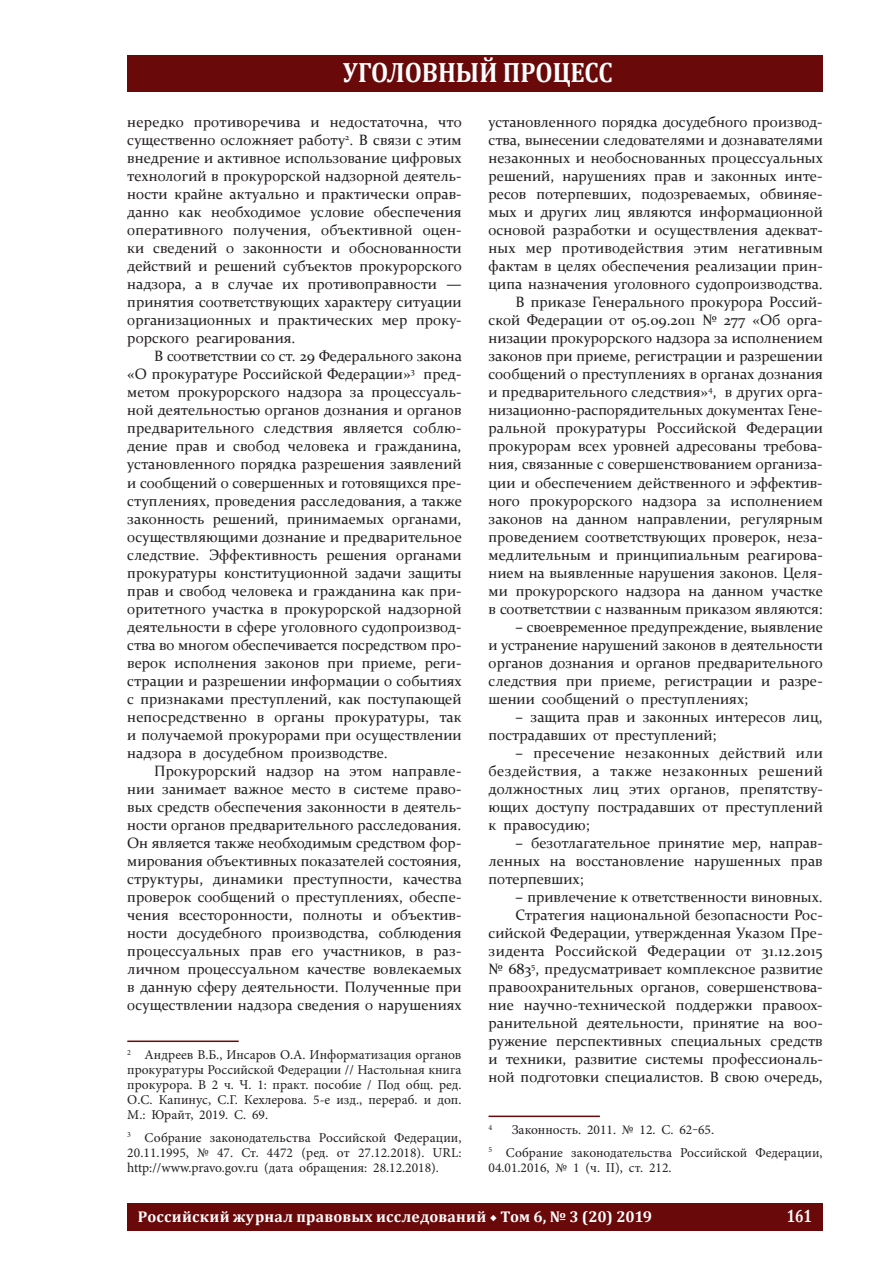
<style>
.page{position:relative;width:896px;height:1266px;background:#fff}
.page>*{position:absolute;margin:0;border:0;box-sizing:border-box;transform-origin:0 0}
.t1{font:700 28.2px "Cambria";color:#fff;scale:.88 1}
.t2{font:700 17.85px "Cambria";color:#fff;scale:.8 1}
.t3{font:700 15.6px "Cambria";letter-spacing:.015em;color:#fff}
.t4{font:15px/18px "Constantia";color:#231f20;text-align:justify}
.t5{font:13.5px/15px "Minion Pro";color:#231f20;text-align:justify}
.t6{font:7.8px "Minion Pro";color:#231f20}
.s1{font-family:"Minion Pro"}
</style>
<div class="page">
<div style="left:127px;top:55px;width:695px;height:36px;background:#6a090a"></div>
<div style="left:127px;top:1203px;width:695px;height:27px;background:#6a090a"></div>
<hr style="left:127px;top:1040px;width:112px;height:1px;background:#6a090a">
<hr style="left:488px;top:1115px;width:112px;height:1px;background:#6a090a">
<h1 class="t1" style="left:343px;top:52px;width:308px">УГОЛОВНЫЙ ПРОЦЕСС</h1>
<p class="t4" style="left:127px;top:112px;width:336px">нередко противоречива и недостаточна, что существенно осложняет работу<sup>2</sup>. В связи с этим внедрение и активное использование цифровых технологий в прокурорской надзорной деятель&shy;ности крайне актуально и практически оправ&shy;данно как необходимое условие обеспечения оперативного получения, объективной оцен&shy;ки сведений о законности и обоснованности действий и решений субъектов прокурорского надзора, а в случае их противоправности — принятия соответствующих характеру ситуации организационных и практических мер проку&shy;рорского реагирования.</p>
<p class="t4" style="left:127px;top:346px;width:336px;text-indent:27px">В соответствии со ст. 29 Федерального закона «О прокуратуре Российской Федерации»<sup>3</sup> пред&shy;метом прокурорского надзора за процессуаль&shy;ной деятельностью органов дознания и органов предварительного следствия является соблю&shy;дение прав и свобод человека и гражданина, установленного порядка разрешения заявлений и сообщений о совершенных и готовящихся пре&shy;ступлениях, проведения расследования, а также законность решений, принимаемых органами, осуществляющими дознание и предварительное следствие. Эффективность решения органами прокуратуры конституционной задачи защиты прав и свобод человека и гражданина как при&shy;оритетного участка в прокурорской надзорной деятельности в сфере уголовного судопроизвод&shy;ства во многом обеспечивается посредством про&shy;верок исполнения законов при приеме, реги&shy;страции и разрешении информации о событиях с признаками преступлений, как поступающей непосредственно в органы прокуратуры, так и получаемой прокурорами при осуществлении надзора в досудебном производстве.</p>
<p class="t4" style="left:127px;top:760px;width:336px;text-indent:27px">Прокурорский надзор на этом направле&shy;нии занимает важное место в системе право&shy;вых средств обеспечения законности в деятель&shy;ности органов предварительного расследования.<br>Он является также необходимым средством фор&shy;мирования объективных показателей состояния, структуры, динамики преступности, качества проверок сообщений о преступлениях, обеспе&shy;чения всесторонности, полноты и объектив&shy;ности досудебного производства, соблюдения процессуальных прав его участников, в раз&shy;личном процессуальном качестве вовлекаемых в данную сферу деятельности. Полученные при осуществлении надзора сведения о нарушениях</p>
<p class="t5" style="left:127px;top:1047px;width:336px"><sup>2</sup> Андреев В.Б., Инсаров О.А. Информатизация органов прокуратуры Российской Федерации // Настольная книга прокурора. В 2 ч. Ч. 1: практ. пособие / Под общ. ред.<br>О.С. Капинус, С.Г. Кехлерова. 5-е изд., перераб. и доп.<br>М.: Юрайт, 2019. С. 69.</p>
<p class="t5" style="left:127px;top:1129px;width:335px"><sup>3</sup> Собрание законодательства Российской Федерации, 20.11.1995, № 47. Ст. 4472 (ред. от 27.12.2018). URL: http://www.pravo.gov.ru (дата обращения: 28.12.2018).</p>
<p class="t4" style="left:488px;top:112px;width:336px;text-align:right">установленного порядка досудебного производ&shy;ства, вынесении следователями и дознавателями незаконных и необоснованных процессуальных решений, нарушениях прав и законных инте&shy;ресов потерпевших, подозреваемых, обвиняе&shy;мых и других лиц являются информационной основой разработки и осуществления адекват&shy;ных мер противодействия этим негативным фактам в целях обеспечения реализации прин&shy;ципа назначения уголовного судопроизводства.<br>В приказе Генерального прокурора Россий&shy;ской Федерации от 05.09.2011 № 277 «Об орга&shy;низации прокурорского надзора за исполнением законов при приеме, регистрации и разрешении сообщений о преступлениях в органах дознания и предварительного следствия»<sup>4</sup>, в других орга&shy;низационно-распорядительных документах Гене&shy;ральной прокуратуры Российской Федерации прокурорам всех уровней адресованы требова&shy;ния, связанные с совершенствованием организа&shy;ции и обеспечением действенного и эффектив&shy;ного прокурорского надзора за исполнением законов на данном направлении, регулярным проведением соответствующих проверок, неза&shy;медлительным и принципиальным реагирова&shy;нием на выявленные нарушения законов. Целя&shy;ми прокурорского надзора на данном участке в соответствии с названным приказом являются:</p>
<p class="t4" style="left:488px;top:616px;width:336px;text-indent:27px">– своевременное предупреждение, выявление и устранение нарушений законов в деятельности органов дознания и органов предварительного следствия при приеме, регистрации и разре&shy;шении сообщений о преступлениях;</p>
<p class="t4" style="left:488px;top:706px;width:335px;text-indent:27px">– защита прав и законных интересов лиц, пострадавших от преступлений;</p>
<p class="t4" style="left:488px;top:742px;width:336px;text-indent:27px">– пресечение незаконных действий или бездействия, а также незаконных решений должностных лиц этих органов, препятству&shy;ющих доступу пострадавших от преступлений к правосудию;</p>
<p class="t4" style="left:488px;top:832px;width:335px;text-indent:27px">– безотлагательное принятие мер, направ&shy;ленных на восстановление нарушенных прав потерпевших;</p>
<p class="t4" style="left:488px;top:886px;width:336px;text-align:right">– привлечение к ответственности виновных.<br>Стратегия национальной безопасности Рос&shy;сийской Федерации, утвержденная Указом Пре&shy;зидента Российской Федерации от 31.12.2015 № 683<sup>5</sup>, предусматривает комплексное развитие правоохранительных органов, совершенствова&shy;ние научно-технической поддержки правоох&shy;ранительной деятельности, принятие на воо&shy;ружение перспективных специальных средств и техники, развитие системы профессиональ&shy;ной подготовки специалистов. В свою очередь,</p>
<p class="t6" style="left:488px;top:1122px;width:5px">4</p>
<p class="t5" style="left:488px;top:1118px;width:335px;line-height:22.5px;text-indent:23px">Законность. 2011. № 12. С. 62‒65.<br><sup>5</sup> Собрание законодательства Российской Федерации,</p>
<p class="t5" style="left:488px;top:1159px;width:184px">04.01.2016, № 1 (ч. II), ст. 212.</p>
<p class="t3" style="left:138px;top:1205px;width:515px">Российский журнал правовых исследований <span class="s1">◆</span> Том 6, № 3 (20) 2019</p>
<p class="t2" style="left:786px;top:1203px;width:33px">161</p>
</div>
